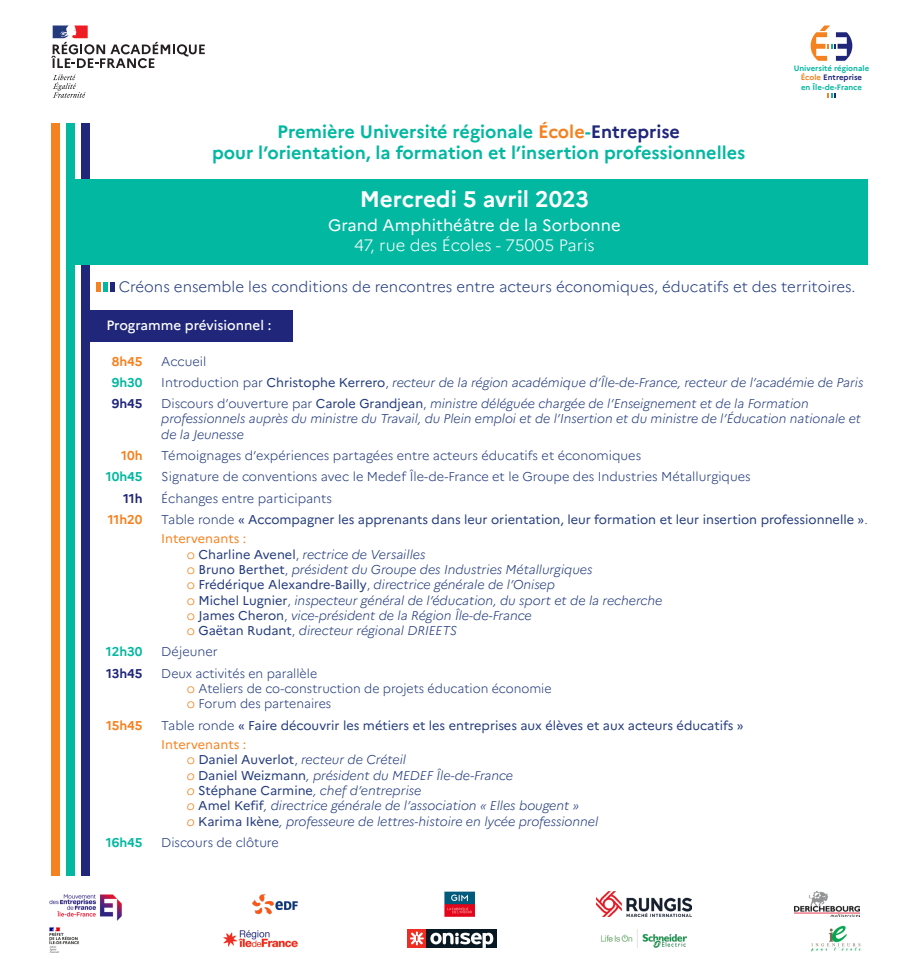
<style>
.page{position:relative;width:919px;height:978px;background:#fff}
.page>*{position:absolute;margin:0;border:0;box-sizing:border-box;transform-origin:0 0}
.t1{font:700 22.5px "Marianne";color:#fff}
.t2{font:700 18px/21.6px "Marianne";color:#03b8a1;text-align:center}
.t3{font:16.5px "Marianne";color:#fff}
.t4{font:300 16.5px "Marianne";color:#fff}
.t5{font:300 15px "Marianne";color:#233b7d}
.t6{font:500 13.5px "Marianne";color:#fff}
.t7{font:italic 300 12.75px/15.3px "Marianne";color:#233b7d}
.t8{font:300 12.75px "Marianne";color:#233b7d}
.t9{font:12.75px "Marianne";color:#233b7d}
.t10{font:12.75px "Marianne";color:#f58220}
.t11{font:700 12.75px "Marianne";color:#03b8a1}
.t12{font:700 12.75px "Marianne";color:#f58220}
.t13{font:700 12.75px "Marianne";color:#20277b}
.t14{font:700 7.8px/9.4px "Marianne";color:#03b8a1;text-align:center}
.s1{color:#f58220}
.s2{color:#20277b}
.s3{font-style:normal}
.s4{font-weight:400;font-style:normal}
.s5{font-weight:300}
.s6{font-style:normal;color:#f58220}
</style>
<div class="page">
<div style="left:51px;top:123px;width:9px;height:753px;background:#f58220"></div>
<div style="left:81px;top:123px;width:8px;height:753px;background:#20277b"></div>
<div style="left:66px;top:123px;width:8px;height:753px;background:#03b8a1"></div>
<svg style="left:53px;top:74px;width:33px;height:24px"></svg>
<svg style="left:51px;top:26px;width:154px;height:42px"></svg>
<svg style="left:810px;top:26px;width:42px;height:35px"></svg>
<svg style="left:827px;top:93px;width:8px;height:5px"></svg>
<div style="left:66px;top:180px;width:801px;height:85px;background:#03b8a1"></div>
<hr style="left:96px;top:282px;width:4px;height:10px;background:#f58220">
<div style="left:110px;top:282px;width:5px;height:10px;background:#20277b"></div>
<hr style="left:103px;top:282px;width:4px;height:10px;background:#03b8a1">
<div style="left:89px;top:310px;width:203px;height:32px;background:#20277b"></div>
<div style="left:426px;top:929px;width:71px;height:19px;background:#071822"></div>
<svg style="left:430px;top:933px;width:63px;height:15px"></svg>
<div style="left:407px;top:929px;width:19px;height:19px;background:#ee2e22"></div>
<svg style="left:410px;top:931px;width:14px;height:14px"></svg>
<img style="left:49px;top:894px;width:73px;height:27px">
<img style="left:444px;top:891px;width:31px;height:26px">
<img style="left:596px;top:891px;width:95px;height:26px">
<img style="left:252px;top:894px;width:46px;height:21px">
<img style="left:223px;top:930px;width:75px;height:18px">
<img style="left:794px;top:891px;width:65px;height:26px">
<img style="left:601px;top:929px;width:86px;height:19px">
<img style="left:811px;top:926px;width:50px;height:25px">
<img style="left:49px;top:927px;width:31px;height:26px">
<p class="t2" style="left:212px;top:120px;width:534px">Première Université régionale <span class="s1">École</span>-<span class="s2">Entreprise<br></span>pour l’orientation, la formation et l’insertion professionnelles</p>
<p class="t14" style="left:793px;top:63px;width:77px">Université régionale<br><span class="s1">École</span> <span class="s2">Entreprise<br></span>en Île-de-France</p>
<p class="t1" style="left:360px;top:185px;width:231px">Mercredi 5 avril 2023</p>
<p class="t3" style="left:328px;top:215px;width:294px">Grand Amphithéâtre de la Sorbonne</p>
<p class="t4" style="left:354px;top:235px;width:242px">47, rue des Écoles - 75005 Paris</p>
<p class="t5" style="left:119px;top:277px;width:738px">Créons ensemble les conditions de rencontres entre acteurs économiques, éducatifs et des territoires.</p>
<p class="t6" style="left:106px;top:317px;width:166px">Programme prévisionnel :</p>
<p class="t12" style="left:112px;top:353px;width:32px">8h45</p>
<p class="t8" style="left:161px;top:353px;width:47px">Accueil</p>
<p class="t11" style="left:112px;top:375px;width:32px">9h30</p>
<p class="t7" style="left:161px;top:375px;width:703px"><span class="s3">Introduction par</span> <span class="s4">Christophe Kerrero</span><span class="s3">,</span> recteur de la région académique d’Île-de-France, recteur de l’académie de Paris</p>
<p class="t13" style="left:112px;top:396px;width:32px">9h45</p>
<p class="t7" style="left:161px;top:396px;width:701px"><span class="s3">Discours d’ouverture par</span> <span class="s4">Carole Grandjean</span><span class="s3">,</span> ministre déléguée chargée de l’Enseignement et de la Formation professionnels auprès du ministre du Travail, du Plein emploi et de l’Insertion et du ministre de l’Éducation nationale et de la Jeunesse</p>
<p class="t12" style="left:121px;top:448px;width:23px">10h</p>
<p class="t8" style="left:161px;top:448px;width:481px">Témoignages d’expériences partagées entre acteurs éducatifs et économiques</p>
<p class="t11" style="left:106px;top:469px;width:38px">10h45</p>
<p class="t8" style="left:161px;top:469px;width:591px">Signature de conventions avec le Medef Île-de-France et le Groupe des Industries Métallurgiques</p>
<p class="t13" style="left:123px;top:490px;width:21px">11h</p>
<p class="t8" style="left:161px;top:490px;width:172px">Échanges entre participants</p>
<p class="t12" style="left:108px;top:511px;width:36px">11h20</p>
<p class="t9" style="left:161px;top:511px;width:708px"><span class="s5">Table ronde</span> « Accompagner les apprenants dans leur orientation, leur formation et leur insertion professionnelle »<span class="s5">.</span></p>
<p class="t10" style="left:161px;top:531px;width:86px">Intervenants :</p>
<p class="t7" style="left:187px;top:546px;width:240px"><span class="s6">o</span> <span class="s4">Charline Avenel</span><span class="s3">,</span> rectrice de Versailles</p>
<p class="t7" style="left:187px;top:562px;width:407px"><span class="s6">o</span> <span class="s4">Bruno Berthet</span><span class="s3">,</span> président du Groupe des Industries Métallurgiques</p>
<p class="t7" style="left:187px;top:577px;width:369px"><span class="s6">o</span> <span class="s4">Frédérique Alexandre-Bailly</span><span class="s3">,</span> directrice générale de l’Onisep</p>
<p class="t7" style="left:187px;top:592px;width:477px"><span class="s6">o</span> <span class="s4">Michel Lugnier</span><span class="s3">,</span> inspecteur général de l’éducation, du sport et de la recherche</p>
<p class="t7" style="left:187px;top:608px;width:346px"><span class="s6">o</span> <span class="s4">James Cheron</span><span class="s3">,</span> vice-président de la Région Île-de-France</p>
<p class="t7" style="left:187px;top:623px;width:272px"><span class="s6">o</span> <span class="s4">Gaëtan Rudant</span><span class="s3">,</span> directeur régional DRIEETS</p>
<p class="t11" style="left:106px;top:644px;width:38px">12h30</p>
<p class="t8" style="left:161px;top:644px;width:58px">Déjeuner</p>
<p class="t13" style="left:106px;top:665px;width:38px">13h45</p>
<p class="t8" style="left:161px;top:665px;width:157px">Deux activités en parallèle</p>
<p class="t8" style="left:187px;top:681px;width:366px"><span class="s1">o</span> Ateliers de co-construction de projets éducation économie</p>
<p class="t8" style="left:187px;top:696px;width:146px"><span class="s1">o</span> Forum des partenaires</p>
<p class="t12" style="left:106px;top:717px;width:38px">15h45</p>
<p class="t9" style="left:161px;top:717px;width:584px"><span class="s5">Table ronde</span> « Faire découvrir les métiers et les entreprises aux élèves et aux acteurs éducatifs »</p>
<p class="t10" style="left:161px;top:737px;width:86px">Intervenants :</p>
<p class="t7" style="left:187px;top:752px;width:221px"><span class="s6">o</span> <span class="s4">Daniel Auverlot</span><span class="s3">,</span> recteur de Créteil</p>
<p class="t7" style="left:187px;top:767px;width:328px"><span class="s1">o</span> <span class="s4">Daniel Weizmann</span>, président du MEDEF Île-de-France</p>
<p class="t7" style="left:187px;top:783px;width:236px"><span class="s1">o</span> <span class="s4">Stéphane Carmine</span>, chef d’entreprise</p>
<p class="t7" style="left:187px;top:798px;width:394px"><span class="s1">o</span> <span class="s4">Amel Kefif</span>, directrice générale de l’association « Elles bougent »</p>
<p class="t7" style="left:187px;top:813px;width:413px"><span class="s1">o</span> <span class="s4">Karima Ikène</span>, professeure de lettres-histoire en lycée professionnel</p>
<p class="t11" style="left:106px;top:835px;width:38px">16h45</p>
<p class="t8" style="left:161px;top:835px;width:119px">Discours de clôture</p>
</div>
